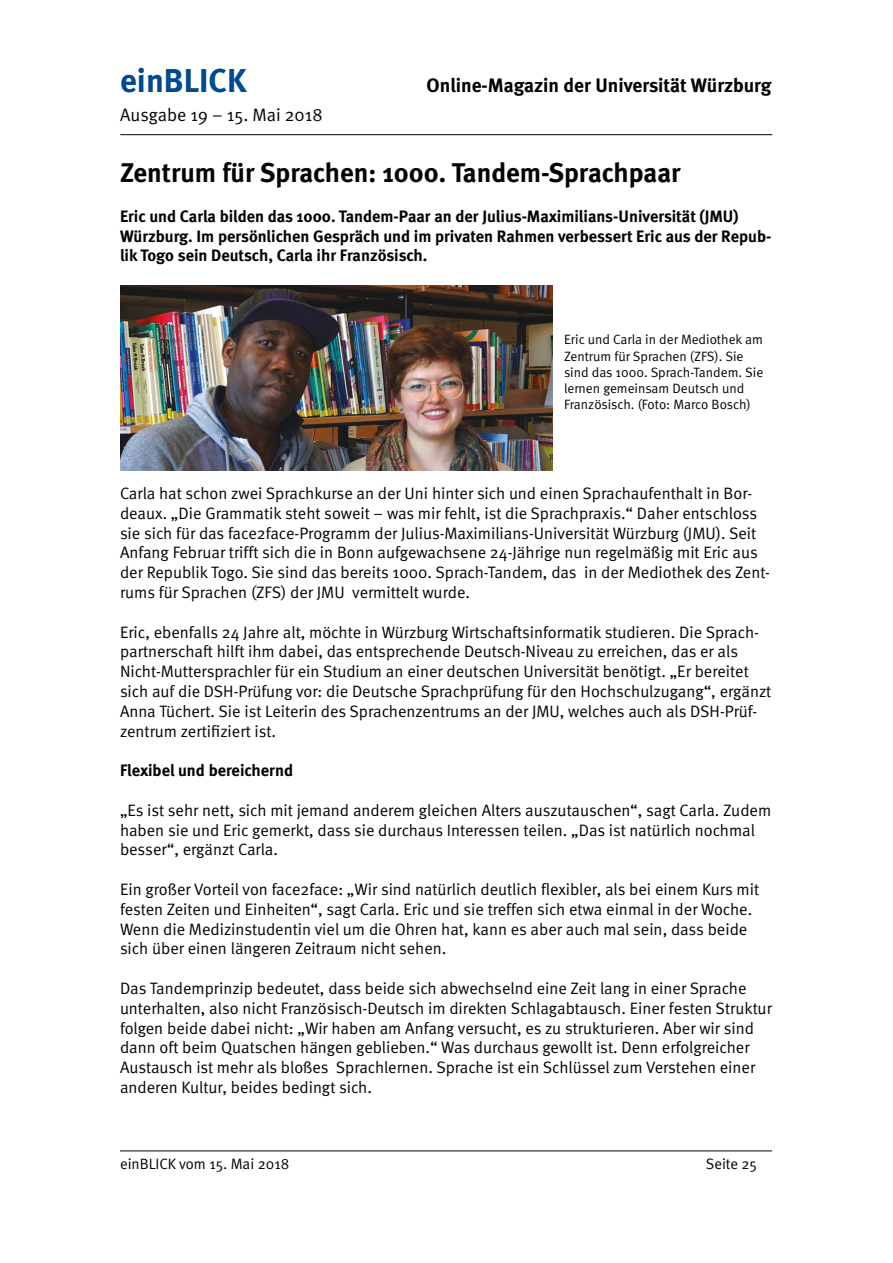
<style>
.page{position:relative;width:893px;height:1263px;background:#fff}
.page>*{position:absolute;margin:0;border:0;box-sizing:border-box;transform-origin:0 0}
.t1{font:700 33px "Meta";color:#014990}
.t2{font:700 27px "Meta";color:#040503}
.t3{font:700 19.5px "Meta";color:#040503}
.t4{font:18px "Meta Normal";color:#040503}
.t5{font:16.5px/19.8px "Meta Normal";color:#040503}
.t6{font:700 16.5px/19.8px "Meta";color:#040503}
.t7{font:15px "Meta Normal";color:#040503}
.t8{font:13.5px/16.2px "Meta Normal";color:#040503}
</style>
<div class="page">
<hr style="left:120px;top:134px;width:652px;height:1px;background:#040503">
<hr style="left:120px;top:1150px;width:652px;height:1px;background:#040503">
<img style="left:120px;top:285px;width:432px;height:185px">
<h1 class="t1" style="left:120px;top:61px;width:128px">einBLICK</h1>
<p class="t3" style="left:427px;top:74px;width:346px">Online-Magazin der Universität Würzburg</p>
<p class="t4" style="left:120px;top:105px;width:204px">Ausgabe 19 – 15. Mai 2018</p>
<h2 class="t2" style="left:120px;top:157px;width:562px">Zentrum für Sprachen: 1000. Tandem-Sprachpaar</h2>
<p class="t6" style="left:120px;top:206px;width:653px">Eric und Carla bilden das 1000. Tandem-Paar an der Julius-Maximilians-Universität (JMU)<br>Würzburg. Im persönlichen Gespräch und im privaten Rahmen verbessert Eric aus der Repub&shy;lik Togo sein Deutsch, Carla ihr Französisch.</p>
<p class="t8" style="left:564px;top:331px;width:201px">Eric und Carla in der Mediothek am<br>Zentrum für Sprachen (ZFS). Sie sind das 1000. Sprach-Tandem. Sie lernen gemeinsam Deutsch und<br>Französisch. (Foto: Marco Bosch)</p>
<p class="t5" style="left:120px;top:483px;width:652px">Carla hat schon zwei Sprachkurse an der Uni hinter sich und einen Sprachaufenthalt in Bor&shy;deaux. „Die Grammatik steht soweit – was mir fehlt, ist die Sprachpraxis.“ Daher entschloss sie sich für das face2face-Programm der Julius-Maximilians-Universität Würzburg (JMU). Seit Anfang Februar trifft sich die in Bonn aufgewachsene 24-Jährige nun regelmäßig mit Eric aus der Republik Togo. Sie sind das bereits 1000. Sprach-Tandem, das in der Mediothek des Zent&shy;rums für Sprachen (ZFS) der JMU vermittelt wurde.</p>
<p class="t5" style="left:120px;top:622px;width:653px">Eric, ebenfalls 24 Jahre alt, möchte in Würzburg Wirtschaftsinformatik studieren. Die Sprach&shy;partnerschaft hilft ihm dabei, das entsprechende Deutsch-Niveau zu erreichen, das er als Nicht-Muttersprachler für ein Studium an einer deutschen Universität benötigt. „Er bereitet sich auf die DSH-Prüfung vor: die Deutsche Sprachprüfung für den Hochschulzugang“, ergänzt Anna Tüchert. Sie ist Leiterin des Sprachenzentrums an der JMU, welches auch als DSH-Prüf&shy;zentrum zertifiziert ist.</p>
<p class="t6" style="left:120px;top:760px;width:175px">Flexibel und bereichernd</p>
<p class="t5" style="left:120px;top:800px;width:653px">„Es ist sehr nett, sich mit jemand anderem gleichen Alters auszutauschen“, sagt Carla. Zudem haben sie und Eric gemerkt, dass sie durchaus Interessen teilen. „Das ist natürlich nochmal besser“, ergänzt Carla.</p>
<p class="t5" style="left:120px;top:879px;width:641px">Ein großer Vorteil von face2face: „Wir sind natürlich deutlich flexibler, als bei einem Kurs mit festen Zeiten und Einheiten“, sagt Carla. Eric und sie treffen sich etwa einmal in der Woche.<br>Wenn die Medizinstudentin viel um die Ohren hat, kann es aber auch mal sein, dass beide sich über einen längeren Zeitraum nicht sehen.</p>
<p class="t5" style="left:120px;top:978px;width:653px">Das Tandemprinzip bedeutet, dass beide sich abwechselnd eine Zeit lang in einer Sprache unterhalten, also nicht Französisch-Deutsch im direkten Schlagabtausch. Einer festen Struktur folgen beide dabei nicht: „Wir haben am Anfang versucht, es zu strukturieren. Aber wir sind dann oft beim Quatschen hängen geblieben.“ Was durchaus gewollt ist. Denn erfolgreicher Austausch ist mehr als bloßes Sprachlernen. Sprache ist ein Schlüssel zum Verstehen einer anderen Kultur, beides bedingt sich.</p>
<p class="t7" style="left:120px;top:1155px;width:171px">einBLICK vom 15. Mai 2018</p>
<p class="t7" style="left:706px;top:1155px;width:53px">Seite 25</p>
</div>
